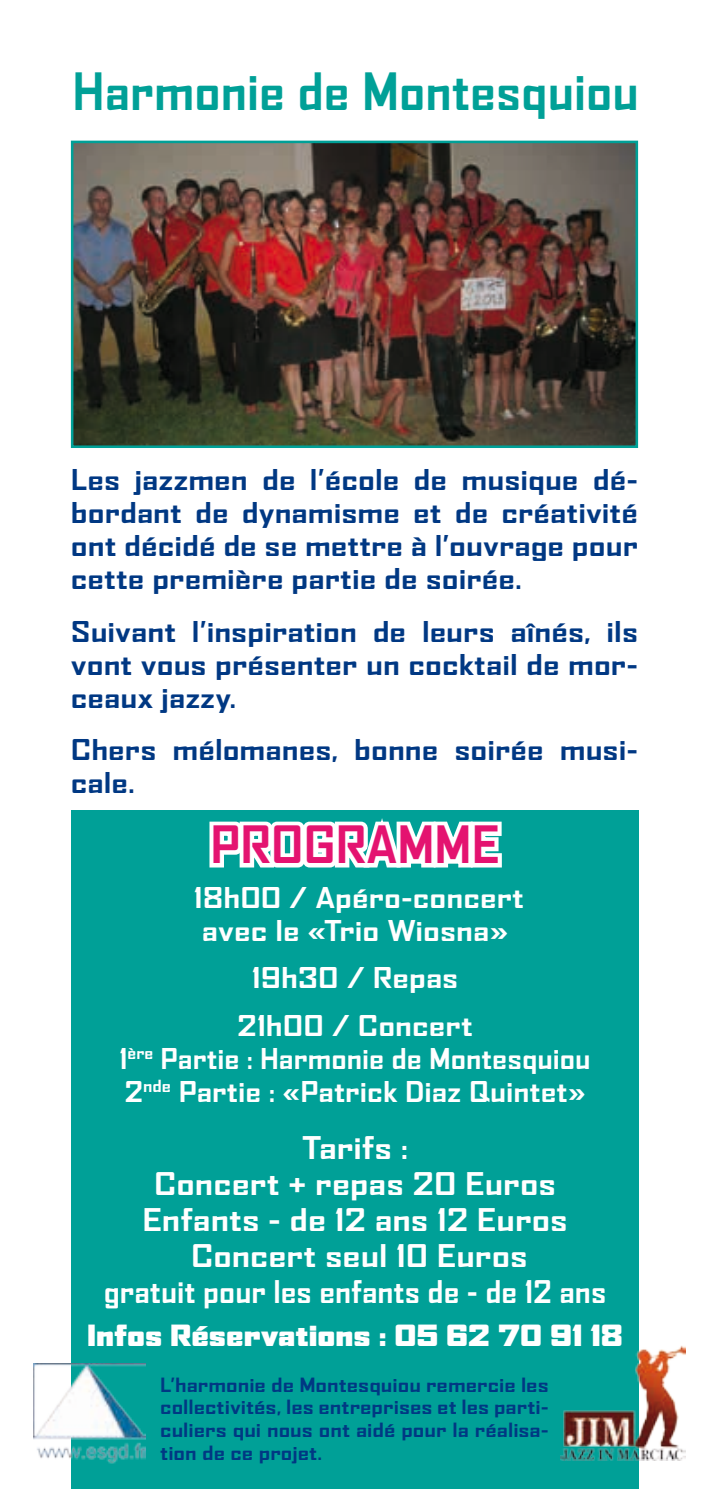
<style>
.page{position:relative;width:709px;height:1489px;background:#fff}
.page>*{position:absolute;margin:0;border:0;box-sizing:border-box;transform-origin:0 0}
.t1{font:700 expanded 49.25px "Agency FB";color:#00a097;scale:.87 1}
.t2{font:700 expanded 49.25px "Agency FB";color:#e41370;scale:.87 1}
.t3{font:700 expanded 30px/36px "Agency FB";color:#fff;text-align:center}
.t4{font:900 expanded 28px "Agency FB";color:#fff}
.t5{font:700 expanded 27.5px/33px "Agency FB";color:#003883;text-align:justify}
.t6{font:700 expanded 27.5px/33px "Agency FB";color:#fff;scale:.91 1}
.t7{font:700 expanded 27.5px/33px "Agency FB";color:#fff}
.t8{font:700 expanded 18.75px/22.5px "Agency FB";color:#003883;text-align:justify}
</style>
<div class="page">
<img style="left:75px;top:145px;width:559px;height:299px">
<div style="left:71px;top:141px;width:567px;height:307px;border:3px solid #00a097"></div>
<div style="left:71px;top:810px;width:567px;height:678px;background:#00a097"></div>
<svg style="left:209px;top:818px;width:293px;height:50px;background:#d5efee"></svg>
<img style="left:561px;top:1344px;width:125px;height:115px">
<img style="left:34px;top:1363px;width:111px;height:101px">
<p class="t1" style="left:73px;top:63px;width:652px">Harmonie de Montesquiou</p>
<p class="t5" style="left:71px;top:463px;width:568px">Les jazzmen de l’école de musique dé&shy;bordant de dynamisme et de créativité ont décidé de se mettre à l’ouvrage pour cette première partie de soirée.</p>
<p class="t5" style="left:71px;top:615px;width:568px">Suivant l’inspiration de leurs aînés, ils vont vous présenter un cocktail de mor&shy;ceaux jazzy.</p>
<p class="t5" style="left:71px;top:733px;width:568px">Chers mélomanes, bonne soirée musi&shy;cale.</p>
<p class="t2" style="left:210px;top:816px;width:334px">PROGRAMME</p>
<p class="t7" style="left:194px;top:881px;width:331px">18h00 / Apéro-concert avec le «Trio Wiosna»</p>
<p class="t7" style="left:237px;top:954px;width:237px;line-height:47.2px;text-align:center">19h30 / Repas<br>21h00 / Concert</p>
<p class="t6" style="left:119px;top:1041px;width:519px">1<sup>ère</sup> Partie : Harmonie de Montesquiou<br>2<sup>nde</sup> Partie : «Patrick Diaz Quintet»</p>
<p class="t3" style="left:104px;top:1129px;width:504px">Tarifs :<br>Concert + repas 20 Euros<br>Enfants - de 12 ans 12 Euros<br>Concert seul 10 Euros<br>gratuit pour les enfants de - de 12 ans</p>
<p class="t4" style="left:87px;top:1318px;width:537px">Infos Réservations : 05 62 70 91 18</p>
<p class="t8" style="left:160px;top:1373px;width:390px">L’harmonie de Montesquiou remercie les collectivités, les entreprises et les parti&shy;culiers qui nous ont aidé pour la réalisa&shy;tion de ce projet.</p>
</div>
